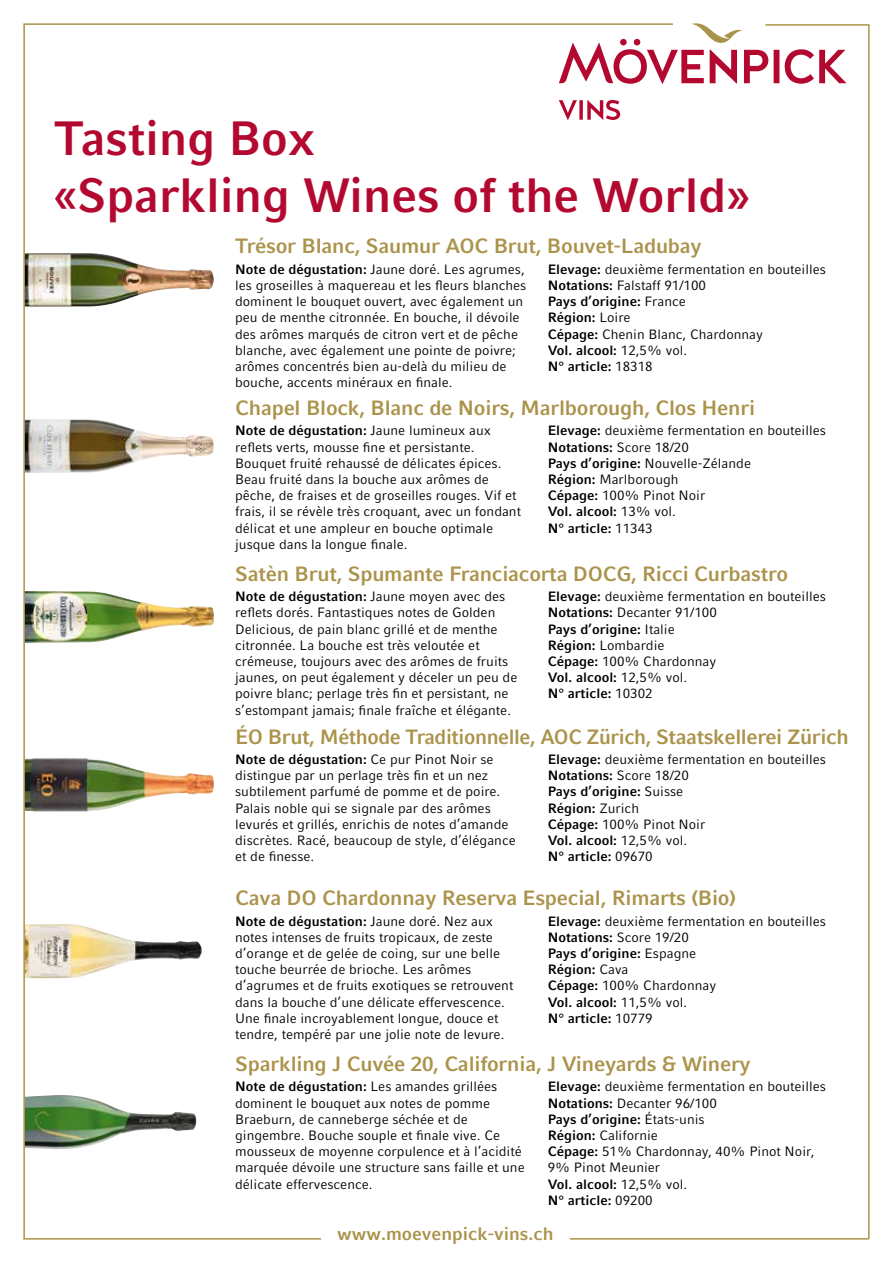
<style>
.page{position:relative;width:893px;height:1263px;background:#fff}
.page>*{position:absolute;margin:0;border:0;box-sizing:border-box;transform-origin:0 0}
.t1{font:700 48px/57.6px "Compatil Fact LT Pro";color:#b30931}
.t2{font:700 20.7px "Compatil Fact LT Pro";letter-spacing:-.01em;color:#ab934b}
.t3{font:700 18px "Compatil Fact LT Pro";color:#ab934b}
.t4{font:13.5px/16.2px "Compatil Fact LT Pro";color:#000}
.s1{font-weight:700}
</style>
<div class="page">
<img style="left:25px;top:253px;width:140px;height:53px">
<img style="left:25px;top:419px;width:189px;height:54px">
<img style="left:25px;top:591px;width:106px;height:52px">
<img style="left:25px;top:758px;width:189px;height:53px">
<img style="left:25px;top:924px;width:177px;height:54px">
<img style="left:25px;top:1095px;width:172px;height:54px">
<hr style="left:23px;top:23px;width:650px;height:2px;background:#ab934b">
<hr style="left:765px;top:24px;width:103px;height:2px;background:#ab934b">
<hr style="left:868px;top:24px;width:2px;height:463px;background:#ab934b">
<hr style="left:23px;top:24px;width:2px;height:463px;background:#ab934b">
<hr style="left:23px;top:487px;width:2px;height:752px;background:#ab934b">
<hr style="left:868px;top:487px;width:2px;height:752px;background:#ab934b">
<hr style="left:23px;top:1238px;width:846px;height:1px;background:#ab934b">
<svg style="left:559px;top:100px;width:61px;height:20px"></svg>
<svg style="left:559px;top:23px;width:287px;height:61px"></svg>
<div style="left:321px;top:1226px;width:249px;height:13px;background:#fff"></div>
<h1 class="t1" style="left:54px;top:110px;width:697px">Tasting Box<br>«Sparkling Wines of the World»</h1>
<h2 class="t2" style="left:235px;top:234px;width:468px">Trésor Blanc, Saumur AOC Brut, Bouvet-Ladubay</h2>
<p class="t4" style="left:235px;top:261px;width:293px"><span class="s1">Note de dégustation:</span> Jaune doré. Les agrumes, les groseilles à maquereau et les fleurs blanches dominent le bouquet ouvert, avec également un peu de menthe citronnée. En bouche, il dévoile des arômes marqués de citron vert et de pêche blanche, avec également une pointe de poivre; arômes concentrés bien au-delà du milieu de bouche, accents minéraux en finale.</p>
<p class="t4" style="left:548px;top:261px;width:280px"><span class="s1">Elevage:</span> deuxième fermentation en bouteilles<br><span class="s1">Notations:</span> Falstaff 91/100<br><span class="s1">Pays d’origine:</span> France<br><span class="s1">Région:</span> Loire<br><span class="s1">Cépage:</span> Chenin Blanc, Chardonnay<br><span class="s1">Vol. alcool:</span> 12,5% vol.<br><span class="s1">N° article:</span> 18318</p>
<h2 class="t2" style="left:235px;top:396px;width:522px">Chapel Block, Blanc de Noirs, Marlborough, Clos Henri</h2>
<p class="t4" style="left:235px;top:423px;width:287px"><span class="s1">Note de dégustation:</span> Jaune lumineux aux reflets verts, mousse fine et persistante.<br>Bouquet fruité rehaussé de délicates épices.<br>Beau fruité dans la bouche aux arômes de pêche, de fraises et de groseilles rouges. Vif et frais, il se révèle très croquant, avec un fondant délicat et une ampleur en bouche optimale jusque dans la longue finale.</p>
<p class="t4" style="left:548px;top:423px;width:280px"><span class="s1">Elevage:</span> deuxième fermentation en bouteilles<br><span class="s1">Notations:</span> Score 18/20<br><span class="s1">Pays d’origine:</span> Nouvelle-Zélande<br><span class="s1">Région:</span> Marlborough<br><span class="s1">Cépage:</span> 100% Pinot Noir<br><span class="s1">Vol. alcool:</span> 13% vol.<br><span class="s1">N° article:</span> 11343</p>
<h2 class="t2" style="left:235px;top:561px;width:554px">Satèn Brut, Spumante Franciacorta DOCG, Ricci Curbastro</h2>
<p class="t4" style="left:235px;top:588px;width:284px"><span class="s1">Note de dégustation:</span> Jaune moyen avec des reflets dorés. Fantastiques notes de Golden Delicious, de pain blanc grillé et de menthe citronnée. La bouche est très veloutée et crémeuse, toujours avec des arômes de fruits jaunes, on peut également y déceler un peu de poivre blanc; perlage très fin et persistant, ne s’estompant jamais; finale fraîche et élégante.</p>
<p class="t4" style="left:548px;top:588px;width:280px"><span class="s1">Elevage:</span> deuxième fermentation en bouteilles<br><span class="s1">Notations:</span> Decanter 91/100<br><span class="s1">Pays d’origine:</span> Italie<br><span class="s1">Région:</span> Lombardie<br><span class="s1">Cépage:</span> 100% Chardonnay<br><span class="s1">Vol. alcool:</span> 12,5% vol.<br><span class="s1">N° article:</span> 10302</p>
<h2 class="t2" style="left:235px;top:724px;width:615px">ÉO Brut, Méthode Traditionnelle, AOC Zürich, Staatskellerei Zürich</h2>
<p class="t4" style="left:235px;top:751px;width:282px"><span class="s1">Note de dégustation:</span> Ce pur Pinot Noir se distingue par un perlage très fin et un nez subtilement parfumé de pomme et de poire.<br>Palais noble qui se signale par des arômes levurés et grillés, enrichis de notes d’amande discrètes. Racé, beaucoup de style, d’élégance et de finesse.</p>
<p class="t4" style="left:548px;top:751px;width:280px"><span class="s1">Elevage:</span> deuxième fermentation en bouteilles<br><span class="s1">Notations:</span> Score 18/20<br><span class="s1">Pays d’origine:</span> Suisse<br><span class="s1">Région:</span> Zurich<br><span class="s1">Cépage:</span> 100% Pinot Noir<br><span class="s1">Vol. alcool:</span> 12,5% vol.<br><span class="s1">N° article:</span> 09670</p>
<h2 class="t2" style="left:235px;top:886px;width:503px">Cava DO Chardonnay Reserva Especial, Rimarts (Bio)</h2>
<p class="t4" style="left:235px;top:913px;width:280px"><span class="s1">Note de dégustation:</span> Jaune doré. Nez aux notes intenses de fruits tropicaux, de zeste d’orange et de gelée de coing, sur une belle touche beurrée de brioche. Les arômes d’agrumes et de fruits exotiques se retrouvent dans la bouche d’une délicate effervescence.<br>Une finale incroyablement longue, douce et tendre, tempéré par une jolie note de levure.</p>
<p class="t4" style="left:548px;top:913px;width:280px"><span class="s1">Elevage:</span> deuxième fermentation en bouteilles<br><span class="s1">Notations:</span> Score 19/20<br><span class="s1">Pays d’origine:</span> Espagne<br><span class="s1">Région:</span> Cava<br><span class="s1">Cépage:</span> 100% Chardonnay<br><span class="s1">Vol. alcool:</span> 11,5% vol.<br><span class="s1">N° article:</span> 10779</p>
<h2 class="t2" style="left:235px;top:1052px;width:517px">Sparkling J Cuvée 20, California, J Vineyards &amp; Winery</h2>
<p class="t4" style="left:235px;top:1079px;width:291px"><span class="s1">Note de dégustation:</span> Les amandes grillées dominent le bouquet aux notes de pomme Braeburn, de canneberge séchée et de gingembre. Bouche souple et finale vive. Ce mousseux de moyenne corpulence et à l’acidité marquée dévoile une structure sans faille et une délicate effervescence.</p>
<p class="t4" style="left:548px;top:1079px;width:280px"><span class="s1">Elevage:</span> deuxième fermentation en bouteilles<br><span class="s1">Notations:</span> Decanter 96/100<br><span class="s1">Pays d’origine:</span> États-unis<br><span class="s1">Région:</span> Californie<br><span class="s1">Cépage:</span> 51% Chardonnay, 40% Pinot Noir,<br>9% Pinot Meunier<br><span class="s1">Vol. alcool:</span> 12,5% vol.<br><span class="s1">N° article:</span> 09200</p>
<h3 class="t3" style="left:337px;top:1223px;width:218px">www.moevenpick-vins.ch</h3>
</div>
